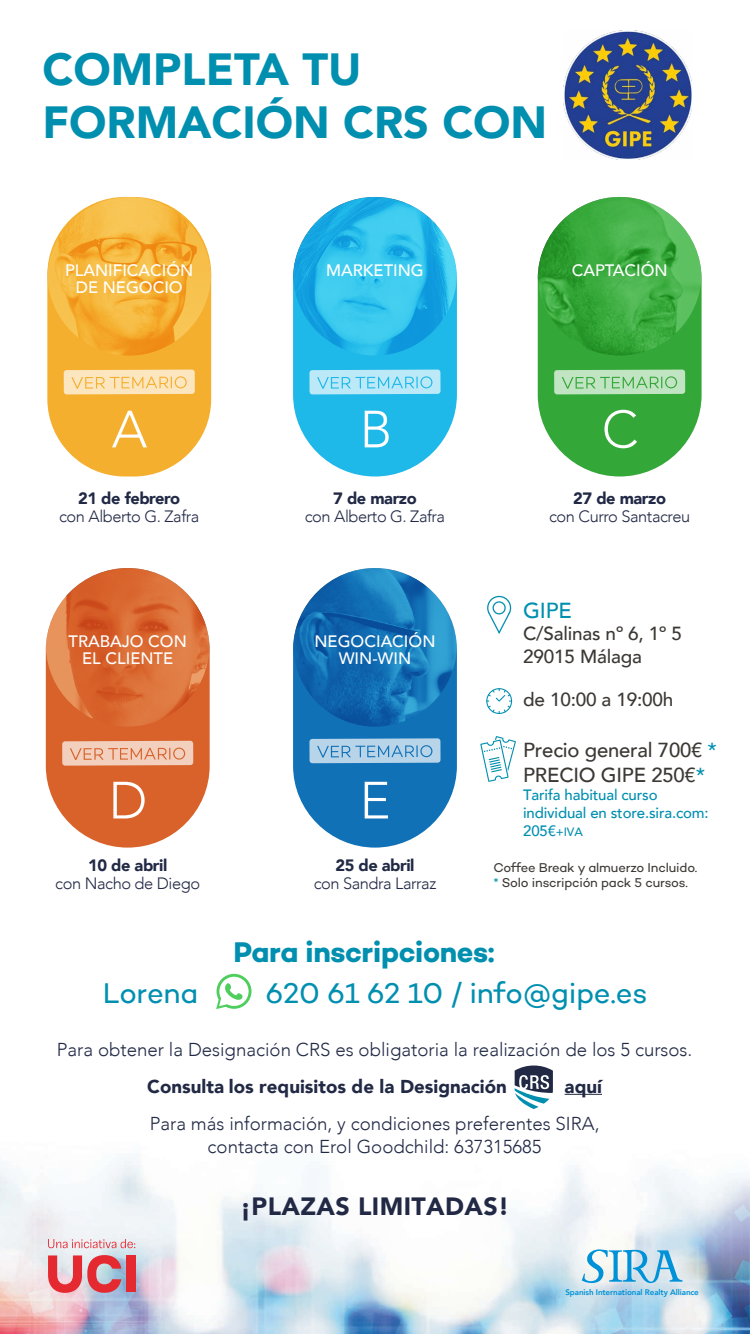
<style>
.page{position:relative;width:750px;height:1334px;background:#fff}
.page>*{position:absolute;margin:0;border:0;box-sizing:border-box;transform-origin:0 0}
.t1{font:300 51.8px "Avenir";color:#fff}
.t2{font:900 45px/53px "Avenir";color:#018fb0}
.t3{font:29px "Campton";letter-spacing:-.01em;color:#018fb0}
.t4{font:700 29px "Campton";letter-spacing:-.015em;color:#018fb0}
.t5{font:900 25px "Avenir";letter-spacing:.015em;color:#212945}
.t6{font:500 21.7px "Avenir";color:#018fb0}
.t7{font:500 20.3px/24.3px "Avenir";letter-spacing:-.01em;color:#3c3935}
.t8{font:500 18.9px/22.7px "Avenir";letter-spacing:-.01em;color:#3c3935}
.t9{font:300 18.7px/37px "Avenir";color:#212945;text-align:center}
.t10{font:500 16.6px/17.5px "Avenir";color:#fff;text-align:center}
.t11{font:300 16.4px "Avenir";letter-spacing:-.025em;color:#212945}
.t12{font:900 16.4px "Avenir";letter-spacing:-.025em;color:#212945}
.t13{font:500 15px/18px "Avenir";letter-spacing:-.01em;color:#018fb0}
.t14{font:13px/15px "Campton";letter-spacing:-.015em;color:#3c3935}
.t15{font:800 8.1px "Avenir";letter-spacing:-.01em;color:#0092d8}
.s1{color:#018fb0}
.s2{font-size:12px}
.s3{font-weight:900}
.s4{font-weight:900;color:#fff}
</style>
<div class="page">
<img style="left:0;top:1093px;width:750px;height:241px">
<svg style="left:582px;top:1249px;width:101px;height:35px"></svg>
<div style="left:127px;top:1255px;width:9px;height:37px;background:#e52931"></div>
<svg style="left:48px;top:1255px;width:73px;height:38px;background:#db7f88"></svg>
<svg style="left:48px;top:1239px;width:87px;height:9px"></svg>
<hr style="left:565px;top:1094px;width:37px;height:1px;background:#212945">
<div style="left:47px;top:197px;width:164px;height:280px;background:#f5af2e;border-radius:77px"></div>
<img style="left:47px;top:197px;width:164px;height:159px">
<svg style="left:64px;top:370px;width:131px;height:24px;background:#fadfae"></svg>
<svg style="left:176px;top:377px;width:10px;height:10px"></svg>
<div style="left:293px;top:568px;width:164px;height:280px;background:#1171b7;border-radius:82px"></div>
<img style="left:293px;top:568px;width:164px;height:159px">
<svg style="left:309px;top:738px;width:132px;height:25px;background:#9ec5e1"></svg>
<svg style="left:422px;top:746px;width:9px;height:10px"></svg>
<div style="left:293px;top:197px;width:164px;height:280px;background:#1eb8e9;border-radius:82px"></div>
<img style="left:293px;top:197px;width:164px;height:159px">
<svg style="left:309px;top:370px;width:132px;height:24px;background:#a8e3f6"></svg>
<div style="left:422px;top:377px;width:9px;height:10px;background:#bbe9f8;border-radius:50%"></div>
<div style="left:538px;top:197px;width:164px;height:280px;background:#33a737;border-radius:82px"></div>
<img style="left:538px;top:197px;width:164px;height:159px">
<svg style="left:554px;top:370px;width:131px;height:24px;background:#b0ddb2"></svg>
<svg style="left:666px;top:377px;width:10px;height:10px"></svg>
<div style="left:46px;top:568px;width:164px;height:280px;background:#d8622a;border-radius:82px"></div>
<img style="left:46px;top:568px;width:164px;height:159px">
<svg style="left:62px;top:741px;width:131px;height:25px;background:#efbfa9"></svg>
<svg style="left:174px;top:749px;width:10px;height:10px"></svg>
<svg style="left:487px;top:595px;width:25px;height:39px"></svg>
<svg style="left:216px;top:974px;width:36px;height:35px"></svg>
<svg style="left:480px;top:736px;width:36px;height:46px"></svg>
<svg style="left:486px;top:688px;width:26px;height:26px"></svg>
<img style="left:563px;top:31px;width:129px;height:129px">
<svg style="left:515px;top:1065px;width:38px;height:44px"></svg>
<h2 class="t2" style="left:43px;top:42px;width:506px">COMPLETA TU<br>FORMACIÓN CRS CON</h2>
<p class="t10" style="left:65px;top:260px;width:130px">PLANIFICACIÓN<br>DE NEGOCIO</p>
<h1 class="t1" style="left:112px;top:399px;width:37px">A</h1>
<p class="t10" style="left:326px;top:260px;width:99px">MARKETING</p>
<h1 class="t1" style="left:360px;top:399px;width:34px">B</h1>
<p class="t10" style="left:572px;top:260px;width:97px">CAPTACIÓN</p>
<h1 class="t1" style="left:602px;top:399px;width:38px">C</h1>
<p class="t12" style="left:78px;top:484px;width:104px">21 de febrero</p>
<p class="t11" style="left:59px;top:507px;width:142px">con Alberto G. Zafra</p>
<p class="t12" style="left:333px;top:484px;width:85px">7 de marzo</p>
<p class="t11" style="left:305px;top:507px;width:142px">con Alberto G. Zafra</p>
<p class="t12" style="left:573px;top:484px;width:94px">27 de marzo</p>
<p class="t11" style="left:549px;top:507px;width:143px">con Curro Santacreu</p>
<p class="t10" style="left:69px;top:631px;width:120px">TRABAJO CON<br>EL CLIENTE</p>
<p class="t10" style="left:314px;top:631px;width:123px">NEGOCIACIÓN<br>WIN-WIN</p>
<p class="t6" style="left:523px;top:591px;width:50px">GIPE</p>
<p class="t8" style="left:523px;top:621px;width:160px">C/Salinas nº 6, 1º 5<br>29015 Málaga</p>
<p class="t8" style="left:523px;top:687px;width:152px">de 10:00 a 19:00h</p>
<h1 class="t1" style="left:109px;top:770px;width:40px">D</h1>
<h1 class="t1" style="left:360px;top:770px;width:32px">E</h1>
<p class="t7" style="left:523px;top:737px;width:195px">Precio general 700€ <span class="s1">*<br></span>PRECIO GIPE 250€<span class="s1">*</span></p>
<p class="t13" style="left:523px;top:785px;width:187px">Tarifa habitual curso individual en store.sira.com:<br>205€<span class="s2">+IVA</span></p>
<p class="t12" style="left:88px;top:852px;width:81px">10 de abril</p>
<p class="t11" style="left:55px;top:874px;width:146px">con Nacho de Diego</p>
<p class="t12" style="left:335px;top:852px;width:81px">25 de abril</p>
<p class="t11" style="left:314px;top:874px;width:124px">con Sandra Larraz</p>
<p class="t14" style="left:493px;top:860px;width:205px">Coffee Break y almuerzo Incluido. <span class="s1">*</span> Solo inscripción pack 5 cursos.</p>
<h3 class="t4" style="left:233px;top:934px;width:263px">Para inscripciones:</h3>
<h3 class="t3" style="left:103px;top:975px;width:97px">Lorena</h3>
<h3 class="t3" style="left:265px;top:975px;width:383px">620 61 62 10 / info@gipe.es</h3>
<p class="t9" style="left:57px;top:1031px;width:637px">Para obtener la Designación CRS es obligatoria la realización de los 5 cursos.<br><span class="s3">Consulta los requisitos de la Designación</span> <span class="s4">CRS</span> <span class="s3">aquí<br></span>Para más información, y condiciones preferentes SIRA,</p>
<p class="t9" style="left:208px;top:1128px;width:336px">contacta con Erol Goodchild: 637315685</p>
<h3 class="t5" style="left:240px;top:1185px;width:271px">¡PLAZAS LIMITADAS!</h3>
<p class="t15" style="left:565px;top:1286px;width:135px">Spanish International Realty Alliance</p>
</div>
